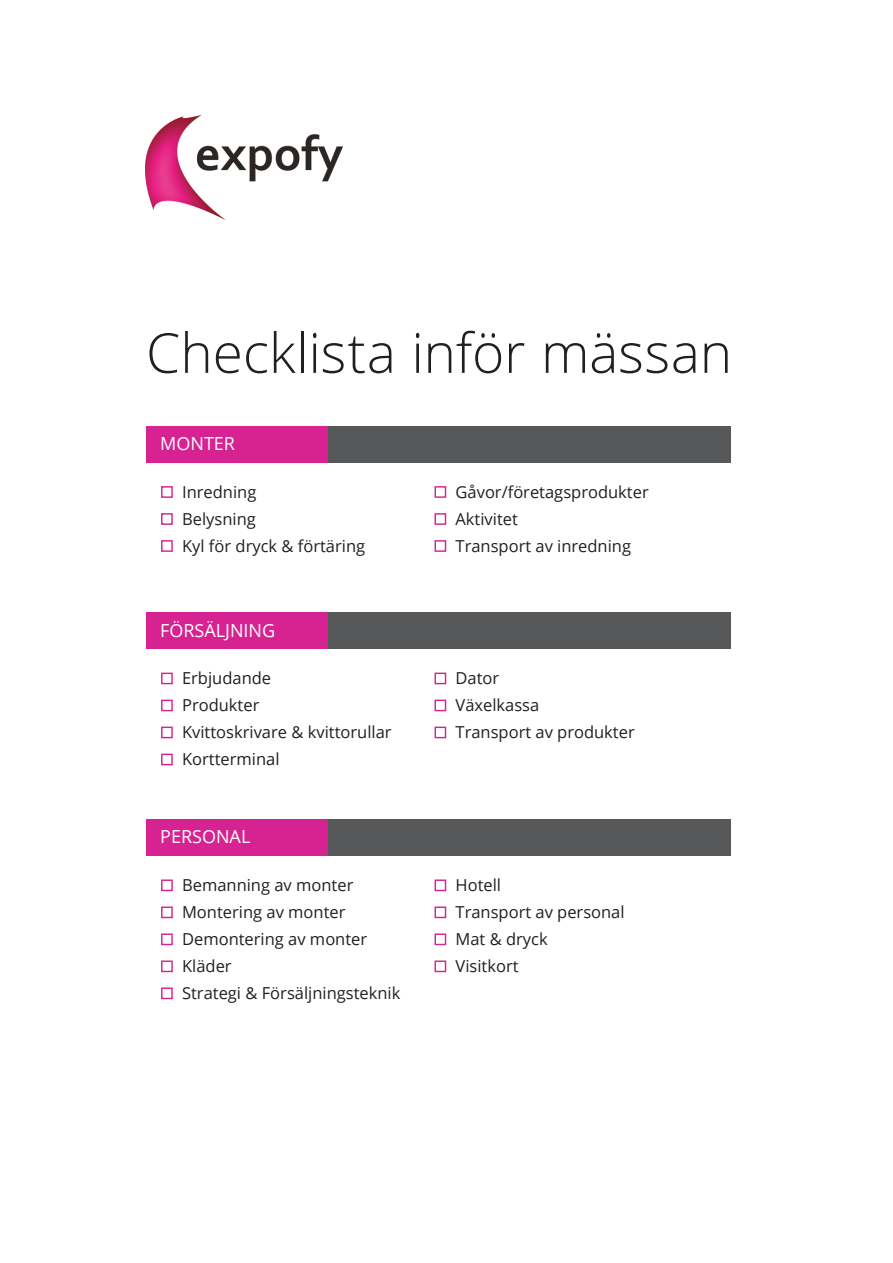
<style>
.page{position:relative;width:893px;height:1263px;background:#fff}
.page>*{position:absolute;margin:0;border:0;box-sizing:border-box;transform-origin:0 0}
.t1{font:300 55.05px "Open Sans";letter-spacing:-.005em;color:#231f20}
.t2{font:18px "Open Sans";color:#fff}
.t3{font:16.5px/27px "Open Sans";color:#231f20}
</style>
<div class="page">
<img style="left:146px;top:116px;width:197px;height:104px">
<div style="left:161px;top:486px;width:12px;height:12px;border:1px solid #d72291"></div>
<div style="left:161px;top:513px;width:12px;height:12px;border:1px solid #d72291"></div>
<div style="left:161px;top:540px;width:12px;height:12px;border:1px solid #d72291"></div>
<div style="left:435px;top:486px;width:11px;height:12px;border:1px solid #d72291"></div>
<div style="left:435px;top:513px;width:11px;height:12px;border:1px solid #d72291"></div>
<div style="left:435px;top:540px;width:11px;height:12px;border:1px solid #d72291"></div>
<div style="left:146px;top:426px;width:182px;height:37px;background:#d72291"></div>
<div style="left:328px;top:426px;width:403px;height:37px;background:#57585a"></div>
<div style="left:161px;top:673px;width:12px;height:11px;border:1px solid #d72291"></div>
<div style="left:161px;top:700px;width:12px;height:11px;border:1px solid #d72291"></div>
<div style="left:161px;top:727px;width:12px;height:11px;border:1px solid #d72291"></div>
<div style="left:161px;top:754px;width:12px;height:11px;border:1px solid #d72291"></div>
<div style="left:435px;top:673px;width:11px;height:11px;border:1px solid #d72291"></div>
<div style="left:435px;top:700px;width:11px;height:11px;border:1px solid #d72291"></div>
<div style="left:435px;top:727px;width:11px;height:11px;border:1px solid #d72291"></div>
<div style="left:146px;top:612px;width:182px;height:37px;background:#d72291"></div>
<div style="left:328px;top:612px;width:403px;height:37px;background:#57585a"></div>
<div style="left:161px;top:879px;width:12px;height:12px;border:1px solid #d72291"></div>
<div style="left:161px;top:906px;width:12px;height:12px;border:1px solid #d72291"></div>
<div style="left:161px;top:933px;width:12px;height:12px;border:1px solid #d72291"></div>
<div style="left:161px;top:960px;width:12px;height:12px;border:1px solid #d72291"></div>
<div style="left:161px;top:987px;width:12px;height:12px;border:1px solid #d72291"></div>
<div style="left:435px;top:879px;width:11px;height:12px;border:1px solid #d72291"></div>
<div style="left:435px;top:906px;width:11px;height:12px;border:1px solid #d72291"></div>
<div style="left:435px;top:933px;width:11px;height:12px;border:1px solid #d72291"></div>
<div style="left:435px;top:960px;width:11px;height:12px;border:1px solid #d72291"></div>
<div style="left:146px;top:819px;width:182px;height:37px;background:#d72291"></div>
<div style="left:328px;top:819px;width:403px;height:37px;background:#57585a"></div>
<h1 class="t1" style="left:146px;top:315px;width:588px">Checklista inför mässan</h1>
<p class="t2" style="left:160px;top:431px;width:76px">MONTER</p>
<p class="t3" style="left:182px;top:478px;width:185px">Inredning<br>Belysning<br>Kyl för dryck &amp; förtäring</p>
<p class="t3" style="left:456px;top:478px;width:195px">Gåvor/företagsprodukter<br>Aktivitet<br>Transport av inredning</p>
<p class="t2" style="left:160px;top:618px;width:117px">FÖRSÄLJNING</p>
<p class="t3" style="left:182px;top:664px;width:211px">Erbjudande<br>Produkter<br>Kvittoskrivare &amp; kvittorullar<br>Kortterminal</p>
<p class="t3" style="left:456px;top:664px;width:181px">Dator<br>Växelkassa<br>Transport av produkter</p>
<p class="t2" style="left:160px;top:824px;width:92px">PERSONAL</p>
<p class="t3" style="left:182px;top:871px;width:220px">Bemanning av monter<br>Montering av monter<br>Demontering av monter<br>Kläder<br>Strategi &amp; Försäljningsteknik</p>
<p class="t3" style="left:456px;top:871px;width:171px">Hotell<br>Transport av personal<br>Mat &amp; dryck<br>Visitkort</p>
</div>
